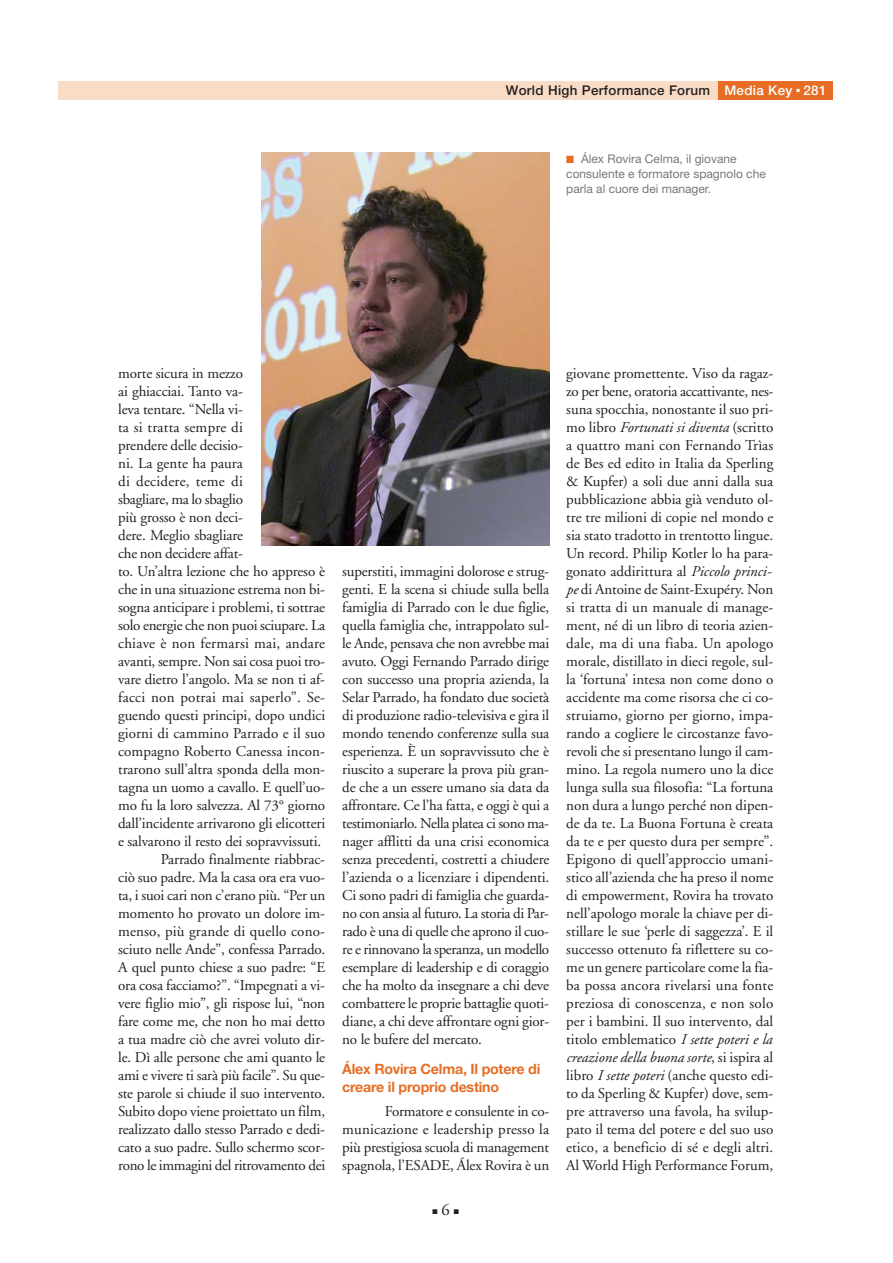
<style>
.page{position:relative;width:893px;height:1263px;background:#fff}
.page>*{position:absolute;margin:0;border:0;box-sizing:border-box;transform-origin:0 0}
.t1{font:16.5px "Adobe Garamond";color:#231f20}
.t2{font:15px/18px "Adobe Garamond";letter-spacing:-.01em;color:#231f20;text-align:justify}
.t3{font:15px "Adobe Garamond";letter-spacing:.015em;color:#231f20}
.t4{font:15px "Adobe Garamond";letter-spacing:.01em;color:#231f20}
.t5{font:700 14.25px/18px "Helvetica Neue";letter-spacing:-.015em;color:#e76d25}
.t6{font:500 13.35px "Helvetica Neue";letter-spacing:.025em;color:#231f20}
.t7{font:12px/15px "Helvetica Neue";color:#76787a}
.s1{color:#fff}
.s2{color:#e76d25}
.s3{font-style:italic}
</style>
<div class="page">
<div style="left:59px;top:81px;width:773px;height:19px;background:#f9dcc6"></div>
<div style="left:718px;top:81px;width:114px;height:19px;background:#e76d25"></div>
<img style="left:261px;top:153px;width:288px;height:393px">
<p class="t6" style="left:506px;top:85px;width:322px">World High Performance Forum <span class="s1">Media Key</span> <sup>■</sup> <span class="s1">281</span></p>
<p class="t7" style="left:566px;top:153px;width:201px"><span class="s2">■</span> Álex Rovira Celma, il giovane consulente e formatore spagnolo che parla al cuore dei manager.</p>
<p class="t2" style="left:118px;top:366px;width:126px">morte sicura in mezzo</p>
<p class="t2" style="left:118px;top:384px;width:126px">ai ghiacciai. Tanto va-</p>
<p class="t2" style="left:118px;top:402px;width:126px">leva tentare. “Nella vi-</p>
<p class="t3" style="left:118px;top:421px;width:126px">ta si tratta sempre di</p>
<p class="t2" style="left:118px;top:438px;width:126px">prendere delle decisio-</p>
<p class="t2" style="left:118px;top:456px;width:126px">ni. La gente ha paura</p>
<p class="t3" style="left:118px;top:475px;width:126px">di decidere, teme di</p>
<p class="t2" style="left:118px;top:492px;width:126px">sbagliare, ma lo sbaglio</p>
<p class="t2" style="left:118px;top:510px;width:126px">più grosso è non deci-</p>
<p class="t2" style="left:118px;top:528px;width:126px">dere. Meglio sbagliare</p>
<p class="t2" style="left:118px;top:546px;width:126px">che non decidere affat-</p>
<p class="t2" style="left:118px;top:564px;width:208px">to. Un’altra lezione che ho appreso è</p>
<p class="t2" style="left:118px;top:582px;width:208px">che in una situazione estrema non bi-</p>
<p class="t2" style="left:118px;top:600px;width:208px">sogna anticipare i problemi, ti sottrae</p>
<p class="t2" style="left:118px;top:618px;width:208px">solo energie che non puoi sciupare. La</p>
<p class="t3" style="left:118px;top:637px;width:208px">chiave è non fermarsi mai, andare</p>
<p class="t2" style="left:118px;top:654px;width:208px">avanti, sempre. Non sai cosa puoi tro-</p>
<p class="t2" style="left:118px;top:672px;width:208px">vare dietro l’angolo. Ma se non ti af-</p>
<p class="t3" style="left:118px;top:691px;width:208px">facci non potrai mai saperlo”. Se-</p>
<p class="t2" style="left:118px;top:708px;width:208px">guendo questi principi, dopo undici</p>
<p class="t2" style="left:118px;top:726px;width:208px">giorni di cammino Parrado e il suo</p>
<p class="t2" style="left:118px;top:744px;width:208px">compagno Roberto Canessa incon-</p>
<p class="t2" style="left:118px;top:762px;width:208px">trarono sull’altra sponda della mon-</p>
<p class="t2" style="left:118px;top:780px;width:208px">tagna un uomo a cavallo. E quell’uo-</p>
<p class="t2" style="left:118px;top:798px;width:208px">mo fu la loro salvezza. Al 73° giorno</p>
<p class="t2" style="left:118px;top:816px;width:208px">dall’incidente arrivarono gli elicotteri</p>
<p class="t2" style="left:118px;top:834px;width:204px">e salvarono il resto dei sopravvissuti.</p>
<p class="t2" style="left:161px;top:852px;width:166px">Parrado finalmente riabbrac-</p>
<p class="t2" style="left:118px;top:870px;width:208px">ciò suo padre. Ma la casa ora era vuo-</p>
<p class="t2" style="left:118px;top:888px;width:208px">ta, i suoi cari non c’erano più. “Per un</p>
<p class="t2" style="left:118px;top:906px;width:208px">momento ho provato un dolore im-</p>
<p class="t4" style="left:118px;top:925px;width:208px">menso, più grande di quello cono-</p>
<p class="t2" style="left:118px;top:942px;width:208px">sciuto nelle Ande”, confessa Parrado.</p>
<p class="t2" style="left:118px;top:960px;width:208px">A quel punto chiese a suo padre: “E</p>
<p class="t2" style="left:118px;top:978px;width:208px">ora cosa facciamo?”. “Impegnati a vi-</p>
<p class="t2" style="left:118px;top:996px;width:208px">vere figlio mio”, gli rispose lui, “non</p>
<p class="t2" style="left:118px;top:1014px;width:208px">fare come me, che non ho mai detto</p>
<p class="t2" style="left:118px;top:1032px;width:208px">a tua madre ciò che avrei voluto dir-</p>
<p class="t2" style="left:118px;top:1050px;width:208px">le. Dì alle persone che ami quanto le</p>
<p class="t2" style="left:118px;top:1068px;width:208px">ami e vivere ti sarà più facile”. Su que-</p>
<p class="t2" style="left:118px;top:1086px;width:208px">ste parole si chiude il suo intervento.</p>
<p class="t2" style="left:118px;top:1104px;width:208px">Subito dopo viene proiettato un film,</p>
<p class="t2" style="left:118px;top:1122px;width:208px">realizzato dallo stesso Parrado e dedi-</p>
<p class="t2" style="left:118px;top:1140px;width:208px">cato a suo padre. Sullo schermo scor-</p>
<p class="t2" style="left:118px;top:1158px;width:208px">rono le immagini del ritrovamento dei</p>
<p class="t2" style="left:342px;top:564px;width:208px">superstiti, immagini dolorose e strug&shy;genti. E la scena si chiude sulla bella famiglia di Parrado con le due figlie, quella famiglia che, intrappolato sul&shy;le Ande, pensava che non avrebbe mai avuto. Oggi Fernando Parrado dirige con successo una propria azienda, la Selar Parrado, ha fondato due società di produzione radio-televisiva e gira il mondo tenendo conferenze sulla sua esperienza. È un sopravvissuto che è riuscito a superare la prova più gran&shy;de che a un essere umano sia data da affrontare. Ce l’ha fatta, e oggi è qui a testimoniarlo. Nella platea ci sono ma&shy;nager afflitti da una crisi economica senza precedenti, costretti a chiudere l’azienda o a licenziare i dipendenti.<br>Ci sono padri di famiglia che guarda&shy;no con ansia al futuro. La storia di Par&shy;rado è una di quelle che aprono il cuo&shy;re e rinnovano la speranza, un modello esemplare di leadership e di coraggio che ha molto da insegnare a chi deve combattere le proprie battaglie quoti&shy;diane, a chi deve affrontare ogni gior&shy;no le bufere del mercato.</p>
<p class="t5" style="left:342px;top:1061px;width:200px">Álex Rovira Celma, Il potere di creare il proprio destino</p>
<p class="t2" style="left:342px;top:1104px;width:208px;text-indent:43px">Formatore e consulente in co&shy;municazione e leadership presso la più prestigiosa scuola di management spagnola, l’ESADE, Álex Rovira è un</p>
<p class="t1" style="left:432px;top:1203px;width:28px">■6■</p>
<p class="t2" style="left:566px;top:366px;width:209px">giovane promettente. Viso da ragaz&shy;zo per bene, oratoria accattivante, nes&shy;suna spocchia, nonostante il suo pri&shy;mo libro <span class="s3">Fortunati si diventa</span> (scritto a quattro mani con Fernando Trìas de Bes ed edito in Italia da Sperling &amp; Kupfer) a soli due anni dalla sua pubblicazione abbia già venduto ol&shy;tre tre milioni di copie nel mondo e sia stato tradotto in trentotto lingue.<br>Un record. Philip Kotler lo ha para&shy;gonato addirittura al <span class="s3">Piccolo princi&shy;pe</span> di Antoine de Saint-Exupéry. Non si tratta di un manuale di manage&shy;ment, né di un libro di teoria azien&shy;dale, ma di una fiaba. Un apologo morale, distillato in dieci regole, sul&shy;la ‘fortuna’ intesa non come dono o accidente ma come risorsa che ci co&shy;struiamo, giorno per giorno, impa&shy;rando a cogliere le circostanze favo&shy;revoli che si presentano lungo il cam&shy;mino. La regola numero uno la dice lunga sulla sua filosofia: “La fortuna non dura a lungo perché non dipen&shy;de da te. La Buona Fortuna è creata da te e per questo dura per sempre”.<br>Epigono di quell’approccio umani&shy;stico all’azienda che ha preso il nome di empowerment, Rovira ha trovato nell’apologo morale la chiave per di&shy;stillare le sue ‘perle di saggezza’. E il successo ottenuto fa riflettere su co&shy;me un genere particolare come la fia&shy;ba possa ancora rivelarsi una fonte preziosa di conoscenza, e non solo per i bambini. Il suo intervento, dal titolo emblematico <span class="s3">I sette poteri e la creazione della buona sorte</span>, si ispira al libro <span class="s3">I sette poteri</span> (anche questo edi&shy;to da Sperling &amp; Kupfer) dove, sem&shy;pre attraverso una favola, ha svilup&shy;pato il tema del potere e del suo uso etico, a beneficio di sé e degli altri.<br>Al World High Performance Forum,</p>
</div>
